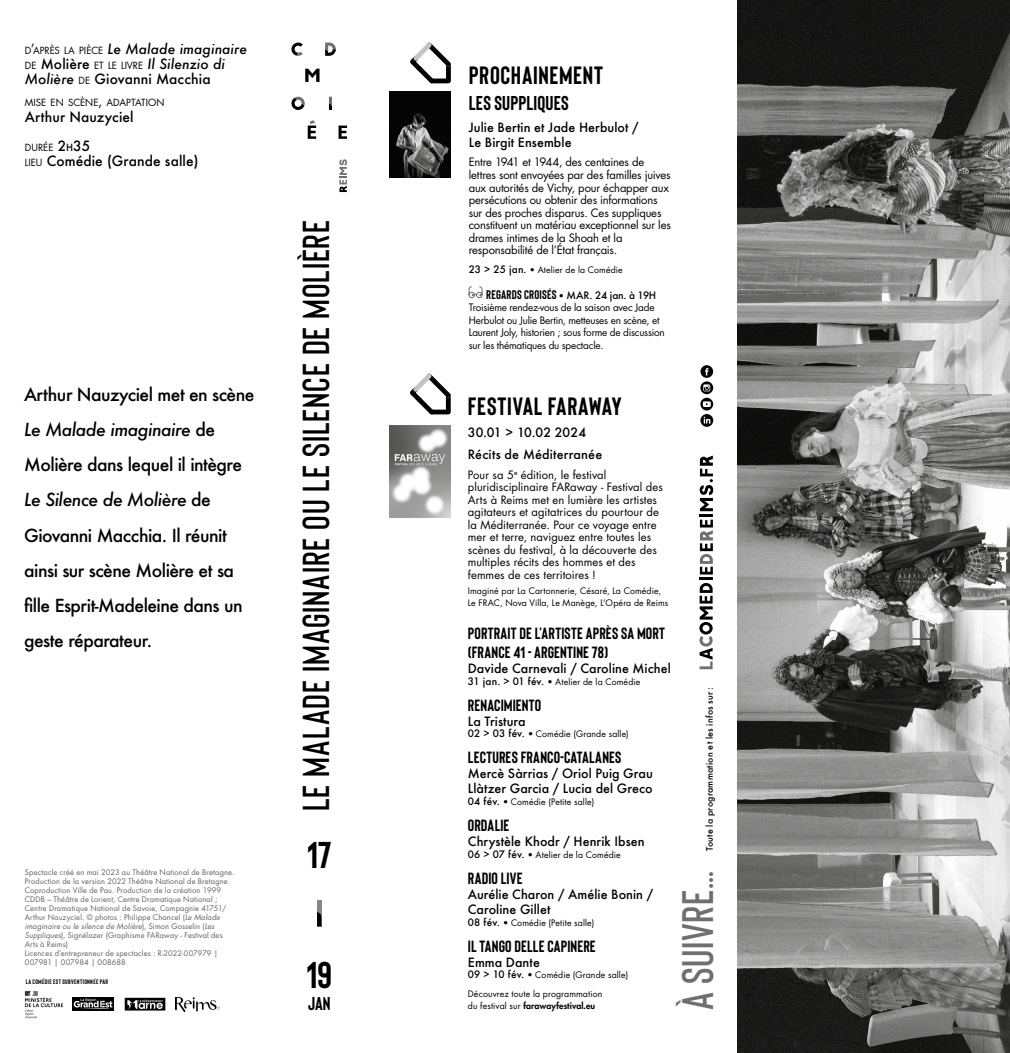
<style>
.page{position:relative;width:1010px;height:1053px;background:#fff}
.page>*{position:absolute;margin:0;border:0;box-sizing:border-box;transform-origin:0 0}
.t1{font:600 44.12px "Bison";letter-spacing:.015em;color:#706f6f}
.t2{font:600 37.5px "Bison";letter-spacing:.025em;color:#000}
.t3{font:700 37.25px "Bison";color:#000}
.t4{font:700 25px "Bison";letter-spacing:.03em;color:#000}
.t5{font:700 20px "Bison";letter-spacing:.01em;color:#000}
.t6{font:700 18.5px "Bison";color:#000}
.t7{font:500 17.5px/35.2px "Futura";letter-spacing:-.03em;color:#000}
.t8{font:700 16.25px/18.8px "Bison";letter-spacing:.01em;color:#000}
.t9{font:italic 500 13.75px/15.1px "Futura";letter-spacing:.005em;color:#000}
.t10{font:500 13.75px "Futura";letter-spacing:.01em;color:#000}
.t11{font:500 12.5px/15px "Futura";letter-spacing:.005em;color:#000}
.t12{font:700 12.5px "Bison";letter-spacing:.015em;color:#000}
.t13{font:11.25px/12.5px "Futura Std";letter-spacing:-.01em;color:#000}
.t14{font:10px/12.5px "Futura Std";letter-spacing:-.02em;color:#000}
.t15{font:9.62px "Futura Std";color:#000}
.t16{font:8.75px/11.9px "Futura Std";letter-spacing:.015em;color:#000}
.t17{font:500 8.75px "Futura";letter-spacing:.025em;color:#000}
.t18{font:800 8.75px "Futura";letter-spacing:.015em;color:#000}
.t19{font:7.5px/9px "Futura Std";letter-spacing:.02em;color:#646363}
.t20{font:700 6.5px "Bison";letter-spacing:.055em;color:#000}
.s1{font-family:"Futura Std";font-weight:400;font-style:normal;font-size:9.62px}
.s2{font-family:"Futura Std";font-weight:400;font-style:normal}
.s3{font-style:normal}
.s4{font-size:13.75px}
.s5{font-family:"Futura";font-weight:500;font-size:13.75px}
.s6{font-family:"Futura";font-weight:500}
.s7{font-family:"Futura Std";font-weight:400;font-size:9.62px}
.s8{font-style:italic}
.s9{font-family:"Futura";font-weight:500;font-size:10px}
.s10{font-family:"Futura Std";font-weight:400;font-size:8.75px}
.s11{font-family:"Futura Std";font-weight:400}
</style>
<div class="page">
<img style="left:737px;top:0;width:273px;height:1052px">
<svg style="left:699px;top:455px;width:14px;height:214px"></svg>
<svg style="left:700px;top:365px;width:13px;height:29px"></svg>
<svg style="left:700px;top:397px;width:13px;height:13px"></svg>
<svg style="left:703px;top:401px;width:8px;height:6px"></svg>
<svg style="left:700px;top:414px;width:13px;height:13px"></svg>
<svg style="left:308px;top:120px;width:8px;height:19px"></svg>
<svg style="left:338px;top:125px;width:9px;height:14px"></svg>
<svg style="left:291px;top:43px;width:12px;height:13px"></svg>
<svg style="left:325px;top:43px;width:11px;height:13px"></svg>
<svg style="left:305px;top:69px;width:14px;height:13px"></svg>
<svg style="left:329px;top:97px;width:3px;height:13px"></svg>
<svg style="left:291px;top:97px;width:14px;height:13px"></svg>
<svg style="left:339px;top:159px;width:8px;height:33px"></svg>
<hr style="left:317px;top:900px;width:4px;height:26px;background:#878787">
<svg style="left:317px;top:911px;width:4px;height:15px"></svg>
<img style="left:25px;top:991px;width:39px;height:27px">
<img style="left:124px;top:997px;width:42px;height:14px">
<img style="left:176px;top:997px;width:44px;height:14px">
<div style="left:72px;top:996px;width:42px;height:14px;background:#000"></div>
<svg style="left:74px;top:998px;width:38px;height:11px"></svg>
<svg style="left:410px;top:42px;width:41px;height:42px"></svg>
<svg style="left:468px;top:286px;width:14px;height:12px"></svg>
<img style="left:389px;top:92px;width:62px;height:85px">
<svg style="left:410px;top:373px;width:41px;height:42px"></svg>
<img style="left:389px;top:425px;width:62px;height:92px">
<p class="t9" style="left:25px;top:41px;width:224px"><span class="s1">D</span><span class="s2">’</span><span class="s1">APRÈS LA PIÈCE</span> Le Malade imaginaire<br><span class="s1">DE</span> <span class="s3">Molière</span> <span class="s1">ET LE LIVRE</span> Il Silenzio di<br>Molière <span class="s1">DE</span> <span class="s3">Giovanni Macchia</span></p>
<p class="t15" style="left:25px;top:97px;width:141px">MISE EN SCÈNE<span class="s4">,</span> ADAPTATION</p>
<p class="t10" style="left:25px;top:107px;width:110px">Arthur Nauzyciel</p>
<p class="t15" style="left:25px;top:141px;width:67px">DURÉE <span class="s5">2</span><span class="s6">h</span><span class="s5">35</span></p>
<p class="t10" style="left:25px;top:152px;width:175px"><span class="s7">LIEU</span> Comédie (Grande salle)</p>
<h3 class="t7" style="left:24px;top:376px;width:232px">Arthur Nauzyciel met en scène<br><span class="s8">Le Malade imaginaire</span> de<br>Molière dans lequel il intègre<br><span class="s8">Le Silence de Molière</span> de<br>Giovanni Macchia. Il réunit ainsi sur scène Molière et sa fille Esprit-Madeleine dans un geste réparateur.</h3>
<p class="t19" style="left:25px;top:867px;width:211px">Spectacle créé en mai 2023 au Théâtre National de Bretagne.<br>Production de la version 2022 Théâtre National de Bretagne.<br>Coproduction Ville de Pau. Production de la création 1999<br>CDDB – Théâtre de Lorient, Centre Dramatique National ; Centre Dramatique National de Savoie, Compagnie 41751/ Arthur Nauzyciel. © photos : Philippe Chancel (<span class="s8">Le Malade imaginaire ou le silence de Molière</span>), Simon Gosselin (<span class="s8">Les Suppliques</span>), Signélazer (Graphisme FARaway - Festival des Arts à Reims)<br>Licences d’entrepreneur de spectacles : R-2022-007979 | 007981 | 007984 | 008688</p>
<p class="t20" style="left:26px;top:977px;width:84px">LA COMÉDIE EST SUBVENTIONNÉE PAR</p>
<h2 class="t2" style="left:293px;top:811px;width:592px;rotate:-90deg">Le malade imaginaire ou le silence de molière</h2>
<h3 class="t3" style="left:307px;top:831px;width:26px">17</h3>
<h3 class="t3" style="left:307px;top:951px;width:27px">19</h3>
<h3 class="t6" style="left:308px;top:992px;width:24px">JAN</h3>
<h3 class="t4" style="left:469px;top:59px;width:136px">PROCHAINEMENT</h3>
<h3 class="t5" style="left:469px;top:90px;width:101px">LES SUPPLIQUES</h3>
<p class="t11" style="left:469px;top:120px;width:171px">Julie Bertin et Jade Herbulot /<br>Le Birgit Ensemble</p>
<p class="t13" style="left:469px;top:156px;width:204px">Entre 1941 et 1944, des centaines de lettres sont envoyées par des familles juives aux autorités de Vichy, pour échapper aux persécutions ou obtenir des informations sur des proches disparus. Ces suppliques constituent un matériau exceptionnel sur les drames intimes de la Shoah et la responsabilité de l’État français.</p>
<p class="t16" style="left:469px;top:264px;width:156px"><span class="s9">23 &gt; 25 jan.</span> • Atelier de la Comédie</p>
<p class="t12" style="left:486px;top:286px;width:172px">REGARDS CROISÉS <span class="s10">•</span> <span class="s9">MAR. 24 jan. à 19H</span></p>
<p class="t14" style="left:469px;top:301px;width:197px">Troisième rendez-vous de la saison avec Jade Herbulot ou Julie Bertin, metteuses en scène, et Laurent Joly, historien ; sous forme de discussion sur les thématiques du spectacle.</p>
<h3 class="t4" style="left:468px;top:390px;width:155px">FESTIVAL FARAWAY</h3>
<p class="t11" style="left:468px;top:421px;width:136px;line-height:22.1px">30.01 &gt; 10.02 2024<br>Récits de Méditerranée</p>
<p class="t13" style="left:468px;top:468px;width:196px">Pour sa 5<sup>e</sup> édition, le festival pluridisciplinaire FARaway - Festival des Arts à Reims met en lumière les artistes agitateurs et agitatrices du pourtour de la Méditerranée. Pour ce voyage entre mer et terre, naviguez entre toutes les scènes du festival, à la découverte des multiples récits des hommes et des femmes de ces territoires !</p>
<p class="t16" style="left:468px;top:585px;width:202px">Imaginé par La Cartonnerie, Césaré, La Comédie,<br>Le FRAC, Nova Villa, Le Manège, L’Opéra de Reims</p>
<h3 class="t8" style="left:468px;top:623px;width:199px">PORTRAIT DE L’ARTISTE APRÈS SA MORT (FRANCE 41 - ARGENTINE 78)</h3>
<p class="t11" style="left:468px;top:660px;width:204px">Davide Carnevali / Caroline Michel</p>
<p class="t16" style="left:468px;top:675px;width:174px"><span class="s9">31 jan. &gt; 01 fév.</span> • Atelier de la Comédie</p>
<h3 class="t8" style="left:468px;top:694px;width:75px">RENACIMIENTO</h3>
<p class="t11" style="left:468px;top:713px;width:59px">La Tristura</p>
<p class="t16" style="left:468px;top:728px;width:162px"><span class="s9">02 &gt; 03 fév.</span> • Comédie (Grande salle)</p>
<h3 class="t8" style="left:468px;top:747px;width:155px">LECTURES FRANCO-CATALANES</h3>
<p class="t11" style="left:468px;top:766px;width:186px">Mercè Sàrrias / Oriol Puig Grau<br>Llàtzer Garcia / Lucia del Greco</p>
<p class="t16" style="left:468px;top:796px;width:128px"><span class="s9">04 fév.</span> • Comédie (Petite salle)</p>
<h3 class="t8" style="left:468px;top:815px;width:43px">ORDALIE</h3>
<p class="t11" style="left:468px;top:833px;width:178px">Chrystèle Khodr / Henrik Ibsen</p>
<p class="t16" style="left:468px;top:848px;width:154px"><span class="s9">06 &gt; 07 fév.</span> • Atelier de la Comédie</p>
<h3 class="t8" style="left:468px;top:867px;width:56px">RADIO LIVE</h3>
<p class="t11" style="left:468px;top:886px;width:187px">Aurélie Charon / Amélie Bonin /<br>Caroline Gillet</p>
<p class="t16" style="left:468px;top:916px;width:128px"><span class="s9">08 fév.</span> • Comédie (Petite salle)</p>
<h3 class="t8" style="left:468px;top:935px;width:129px">IL TANGO DELLE CAPINERE</h3>
<p class="t11" style="left:468px;top:954px;width:74px">Emma Dante</p>
<p class="t16" style="left:468px;top:965px;width:162px;line-height:19px"><span class="s9">09 &gt; 10 fév.</span> • Comédie (Grande salle)<br>Découvrez toute la programmation</p>
<p class="t18" style="left:468px;top:1000px;width:129px"><span class="s11">du festival sur</span> farawayfestival.eu</p>
<p class="t17" style="left:703px;top:851px;width:165px;rotate:-90deg">Toute la programmation et les infos sur:</p>
<h1 class="t1" style="left:670px;top:1010px;width:141px;rotate:-90deg">à suivre…</h1>
</div>
